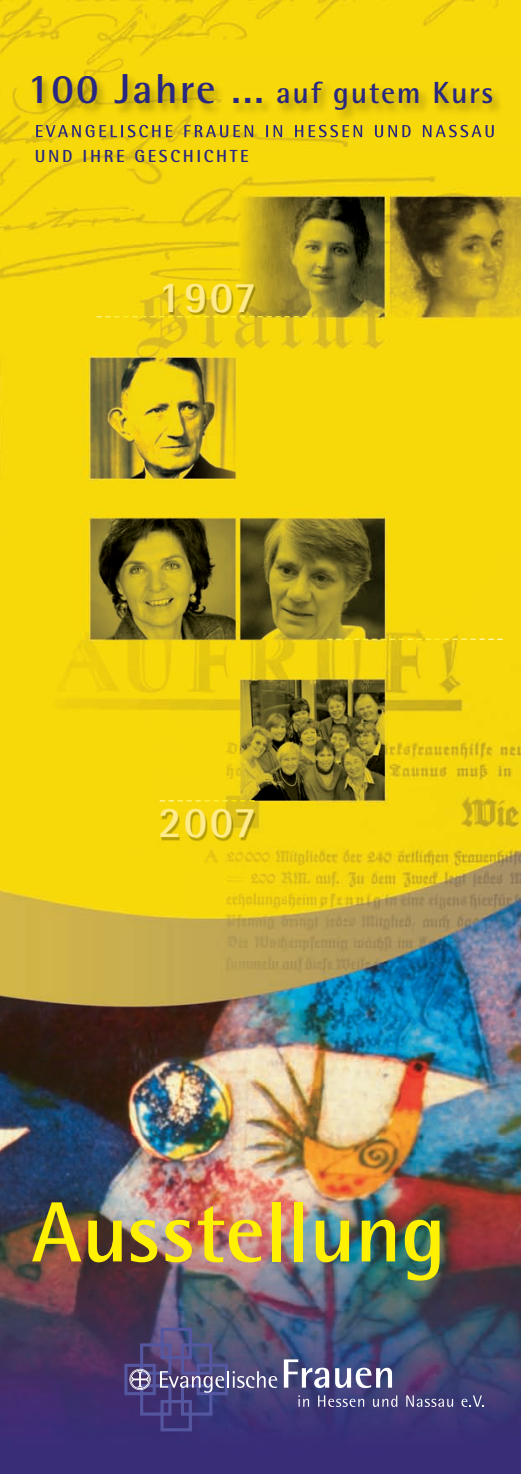
<style>
.page{position:relative;width:521px;height:1474px;background:#fff}
.page>*{position:absolute;margin:0;border:0;box-sizing:border-box;transform-origin:0 0}
.t1{font:700 85.58px "Agfa Rotis Semisans";color:#fff101}
.t2{font:700 43.75px "Agfa Rotis Semisans";letter-spacing:.055em;color:#ffeb89}
.t3{font:700 30.62px "Agfa Rotis Semisans";letter-spacing:.055em;color:#292780}
.t4{font:700 17.5px "Agfa Rotis Semisans";letter-spacing:.15em;color:#292780}
.t5{font:15.22px "Orbit Bby BT";color:#fff229}
.s1{font-size:41.82px}
.s2{color:#fff685}
.s3{color:#fff46d}
.s4{color:#fff34f}
.s5{color:#fff79a}
.s6{color:#fff8ae}
.s7{color:#fffac1}
</style>
<div class="page">
<img style="left:0;top:0;width:521px;height:1473px">
<svg style="left:461px;top:1395px;width:23px;height:11px"></svg>
<svg style="left:406px;top:1395px;width:47px;height:11px"></svg>
<svg style="left:373px;top:1395px;width:24px;height:11px"></svg>
<svg style="left:318px;top:1395px;width:46px;height:11px"></svg>
<svg style="left:298px;top:1395px;width:11px;height:11px"></svg>
<svg style="left:335px;top:1367px;width:57px;height:20px"></svg>
<svg style="left:284px;top:1359px;width:45px;height:28px"></svg>
<svg style="left:124px;top:1327px;width:153px;height:104px;background:#4f4a7f"></svg>
<img style="left:102px;top:268px;width:214px;height:637px">
<svg style="left:160px;top:800px;width:95px;height:1px"></svg>
<img style="left:0;top:60px;width:521px;height:87px">
<img style="left:36px;top:125px;width:302px;height:12px">
<h3 class="t3" style="left:28px;top:82px;width:467px"><span class="s1">100 Jahre ...</span> auf gutem Kurs</h3>
<p class="t4" style="left:35px;top:150px;width:215px">UND IHRE GESCHICHTE</p>
<h2 class="t2" style="left:158px;top:281px;width:100px">1907</h2>
<p class="t5" style="left:309px;top:324px;width:214px;rotate:-180deg">------------------- <span class="s2">-</span><span class="s3">-</span><span class="s4">-</span>-<span class="s4">-</span></p>
<h2 class="t2" style="left:158px;top:806px;width:100px">2007</h2>
<p class="t5" style="left:326px;top:632px;width:179px">-<span class="s4">-</span>-<span class="s4">-</span>-<span class="s4">-</span>-<span class="s4">-</span>-<span class="s4">-</span>-<span class="s4">-</span>-<span class="s4">-</span><span class="s3">-</span><span class="s2">-</span><span class="s5">-</span><span class="s6">-</span><span class="s7">--</span></p>
<h1 class="t1" style="left:31px;top:1202px;width:416px">Ausstellung</h1>
</div>
